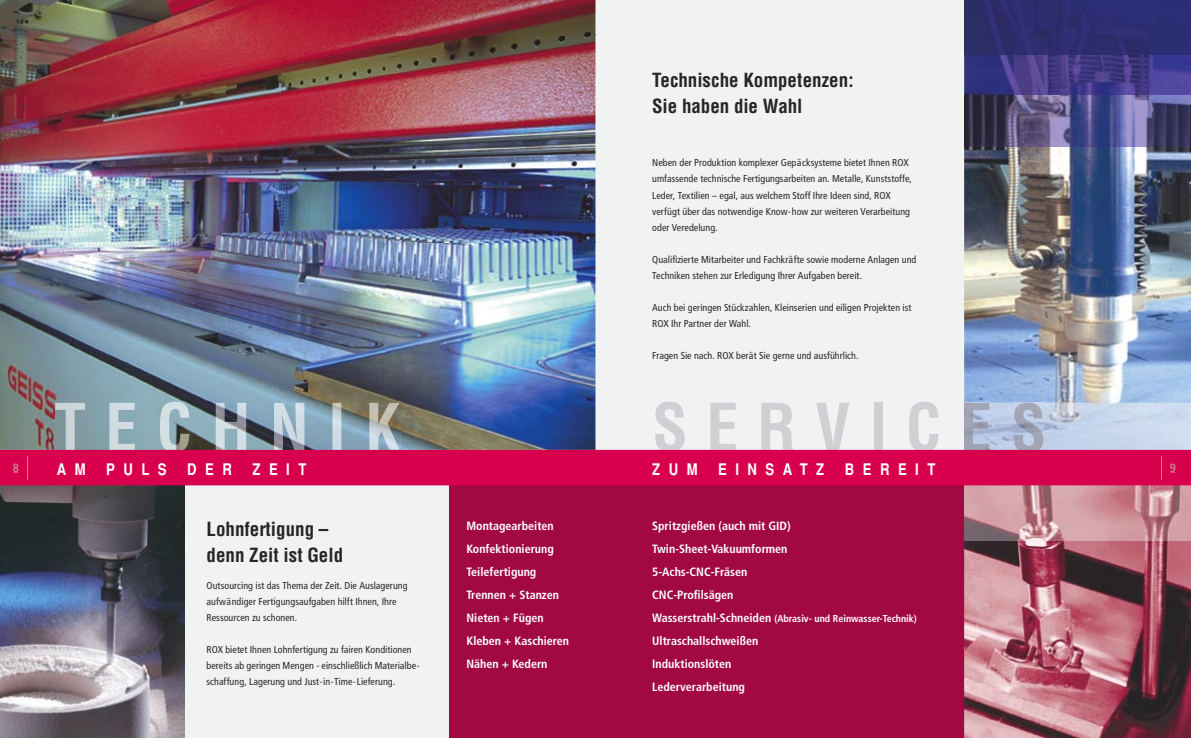
<style>
.page{position:relative;width:1191px;height:738px;background:#fff}
.page>*{position:absolute;margin:0;border:0;box-sizing:border-box;transform-origin:0 0}
.t1{font:700 condensed 64px "Helvetica";letter-spacing:.29em;color:#cfd0d3}
.t2{font:700 condensed 19px/26px "Helvetica";color:#262628}
.t3{font:700 condensed 16px "Helvetica";letter-spacing:.53em;color:#fff}
.t4{font:700 condensed 12px/23px "Frutiger";color:#fff}
.t5{font:700 condensed 12px "Frutiger";color:#c8888f}
.t6{font:condensed 10px/16px "Frutiger";letter-spacing:.005em;color:#262628}
.t7{font:700 condensed 10px "Frutiger";color:#fff}
.s1{color:#b0b1b5}
.s2{font-size:12px}
</style>
<div class="page">
<div style="left:595px;top:0;width:369px;height:449px;background:#f1f2f2"></div>
<div style="left:176px;top:454px;width:419px;height:283px;background:#f1f2f2"></div>
<div style="left:449px;top:485px;width:515px;height:252px;background:#a20942"></div>
<img style="left:0;top:0;width:70px;height:449px">
<img style="left:385px;top:0;width:210px;height:449px">
<img style="left:70px;top:0;width:315px;height:401px">
<img style="left:0;top:485px;width:184px;height:252px">
<img style="left:55px;top:401px;width:345px;height:48px">
<img style="left:964px;top:540px;width:227px;height:197px">
<img style="left:964px;top:485px;width:227px;height:55px">
<img style="left:964px;top:147px;width:227px;height:302px">
<img style="left:964px;top:55px;width:227px;height:92px">
<div style="left:655px;top:401px;width:283px;height:48px;background:#f1f2f2"></div>
<img style="left:964px;top:402px;width:25px;height:47px">
<img style="left:1014px;top:402px;width:29px;height:47px">
<img style="left:964px;top:0;width:227px;height:55px">
<img style="left:964px;top:95px;width:227px;height:1px">
<div style="left:0;top:449px;width:1191px;height:36px;background:#d8004c"></div>
<div style="left:13px;top:463px;width:6px;height:9px;background:#d8004c"></div>
<svg style="left:27px;top:456px;width:1px;height:23px"></svg>
<div style="left:1170px;top:463px;width:5px;height:9px;background:#d8004c"></div>
<svg style="left:1161px;top:456px;width:1px;height:23px"></svg>
<h2 class="t2" style="left:652px;top:67px;width:203px">Technische Kompetenzen:<br>Sie haben die Wahl</h2>
<p class="t6" style="left:652px;top:155px;width:261px">Neben der Produktion komplexer Gepäcksysteme bietet Ihnen ROX umfassende technische Fertigungsarbeiten an. Metalle, Kunststoffe, Leder, Textilien – egal, aus welchem Stoff Ihre Ideen sind, ROX verfügt über das notwendige Know-how zur weiteren Verarbeitung oder Veredelung.</p>
<p class="t6" style="left:652px;top:251px;width:266px">Qualifizierte Mitarbeiter und Fachkräfte sowie moderne Anlagen und<br>Techniken stehen zur Erledigung Ihrer Aufgaben bereit.</p>
<p class="t6" style="left:652px;top:299px;width:261px">Auch bei geringen Stückzahlen, Kleinserien und eiligen Projekten ist<br>ROX Ihr Partner der Wahl.</p>
<p class="t6" style="left:652px;top:347px;width:208px">Fragen Sie nach. ROX berät Sie gerne und ausführlich.</p>
<h1 class="t1" style="left:652px;top:388px;width:341px">SERVIC<span class="s1">E</span></h1>
<p class="t5" style="left:13px;top:460px;width:8px">8</p>
<h3 class="t3" style="left:57px;top:459px;width:30px">A M</h3>
<h3 class="t3" style="left:106px;top:459px;width:62px">PULS</h3>
<h3 class="t3" style="left:187px;top:459px;width:46px">DER</h3>
<h3 class="t3" style="left:252px;top:459px;width:55px">ZEIT</h3>
<h3 class="t3" style="left:652px;top:459px;width:47px">ZUM</h3>
<h3 class="t3" style="left:718px;top:459px;width:108px">EINSATZ</h3>
<h3 class="t3" style="left:845px;top:459px;width:92px">BEREIT</h3>
<p class="t5" style="left:1170px;top:460px;width:8px">9</p>
<h2 class="t2" style="left:206px;top:515px;width:138px">Lohnfertigung – denn Zeit ist Geld</h2>
<p class="t6" style="left:206px;top:577px;width:202px">Outsourcing ist das Thema der Zeit. Die Auslagerung aufwändiger Fertigungsaufgaben hilft Ihnen, Ihre<br>Ressourcen zu schonen.</p>
<p class="t6" style="left:206px;top:641px;width:215px">ROX bietet Ihnen Lohnfertigung zu fairen Konditionen bereits ab geringen Mengen - einschließlich Materialbe&shy;schaffung, Lagerung und Just-in-Time-Lieferung.</p>
<p class="t4" style="left:466px;top:514px;width:104px">Montagearbeiten<br>Konfektionierung<br>Teilefertigung<br>Trennen + Stanzen<br>Nieten + Fügen<br>Kleben + Kaschieren<br>Nähen + Kedern</p>
<p class="t4" style="left:652px;top:514px;width:140px">Spritzgießen (auch mit GID)<br>Twin-Sheet-Vakuumformen<br>5-Achs-CNC-Fräsen<br>CNC-Profilsägen</p>
<p class="t7" style="left:652px;top:612px;width:266px"><span class="s2">Wasserstrahl-Schneiden</span> (Abrasiv- und Reinwasser-Technik)</p>
<p class="t4" style="left:652px;top:629px;width:108px">Ultraschallschweißen<br>Induktionslöten<br>Lederverarbeitung</p>
</div>
